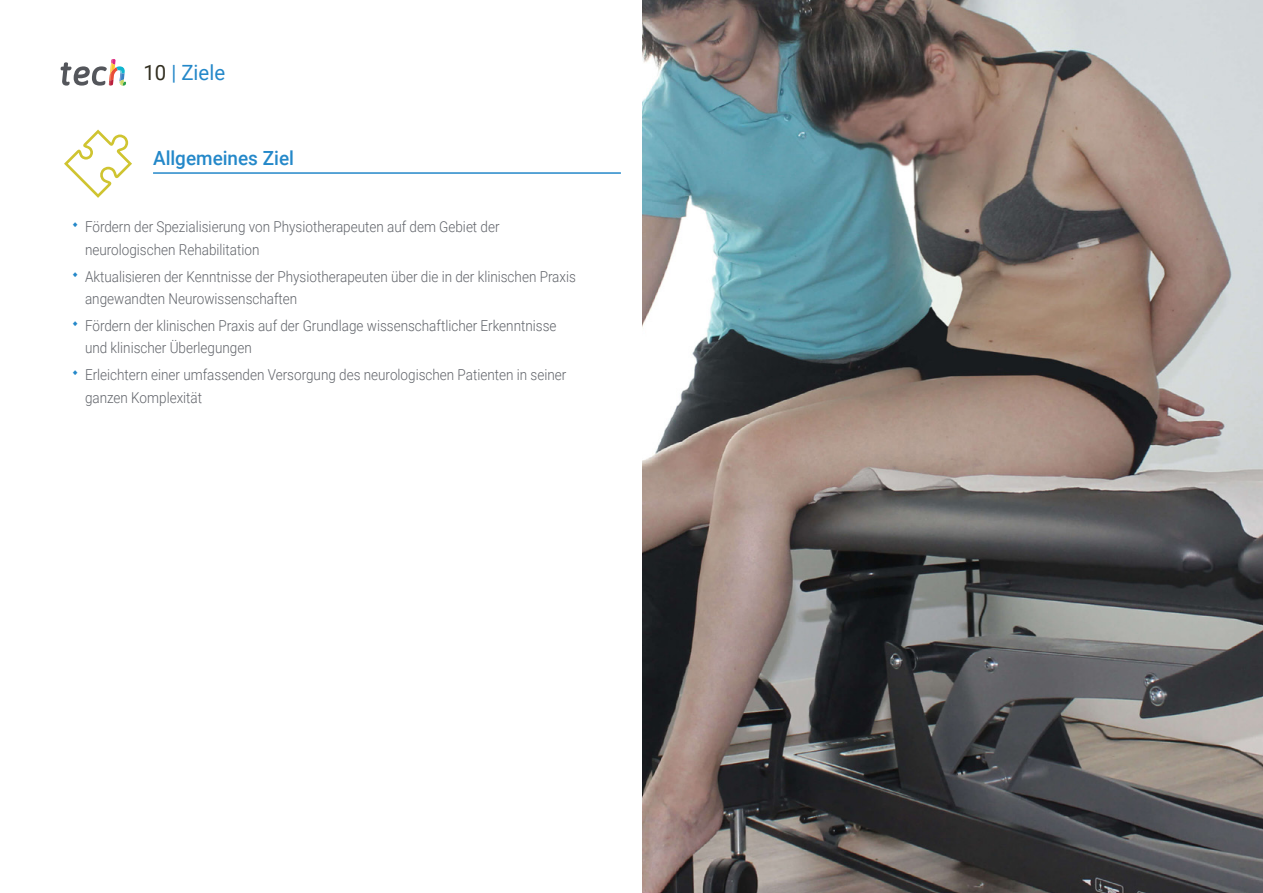
<style>
.page{position:relative;width:1263px;height:893px;background:#fff}
.page>*{position:absolute;margin:0;border:0;box-sizing:border-box;transform-origin:0 0}
.t1{font:21px "Roboto";color:#2488c9}
.t2{font:500 19.5px "Roboto";color:#2488c9}
.t3{font:300 15px/22.5px "Roboto";color:#61646a;scale:.9 1}
.s1{color:#312e20}
.s2{color:#2588c9}
</style>
<div class="page">
<img style="left:642px;top:0;width:621px;height:893px">
<hr style="left:153px;top:173px;width:468px;height:1px;background:#2488c9">
<svg style="left:64px;top:130px;width:68px;height:68px"></svg>
<svg style="left:61px;top:59px;width:65px;height:27px"></svg>
<h1 class="t1" style="left:144px;top:57px;width:83px"><span class="s1">10</span> <span class="s2">|</span> Ziele</h1>
<h2 class="t2" style="left:153px;top:144px;width:142px">Allgemeines Ziel</h2>
<p class="t3" style="left:85px;top:215px;width:462px">Fördern der Spezialisierung von Physiotherapeuten auf dem Gebiet der neurologischen Rehabilitation</p>
<p class="t3" style="left:85px;top:264px;width:547px">Aktualisieren der Kenntnisse der Physiotherapeuten über die in der klinischen Praxis angewandten Neurowissenschaften</p>
<p class="t3" style="left:85px;top:314px;width:525px">Fördern der klinischen Praxis auf der Grundlage wissenschaftlicher Erkenntnisse und klinischer Überlegungen</p>
<p class="t3" style="left:85px;top:363px;width:536px">Erleichtern einer umfassenden Versorgung des neurologischen Patienten in seiner ganzen Komplexität</p>
</div>
